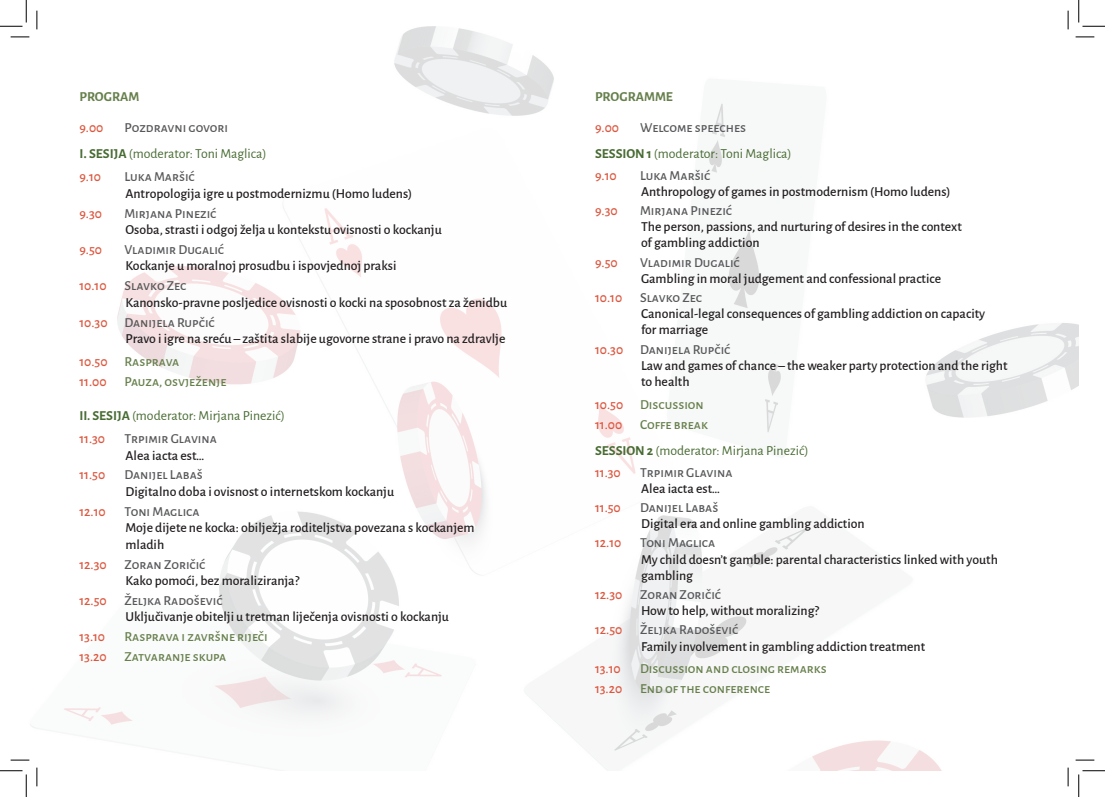
<style>
.page{position:relative;width:1105px;height:797px;background:#fff}
.page>*{position:absolute;margin:0;border:0;box-sizing:border-box;transform-origin:0 0}
.t1{font:500 13.75px/16.2px "Alegreya Sans";color:#231f20}
.t2{font:500 13.75px "Alegreya Sans";color:#57585a}
.t3{font:13.75px/26.5px "Alegreya Sans";color:#486b32;text-align:center}
.t4{font:500 13.75px/19.8px "Alegreya Sans";color:#dc573f}
.t5{font:500 13.75px "Alegreya Sans";color:#667f4b}
.t6{font:700 13.75px "Alegreya Sans";color:#667f4b}
.s1{font-weight:500;color:#57585a}
.s2{font-weight:700}
.s3{font-family:"Minion Pro";font-weight:700}
.s4{color:#dc573f}
.s5{color:#57585a}
.s6{color:#667f4b}
.s7{font-weight:500;color:#dc573f}
.s8{font-weight:500;color:#667f4b}
</style>
<div class="page">
<img style="left:29px;top:26px;width:1050px;height:744px">
<svg style="left:11px;top:36px;width:18px;height:2px"></svg>
<svg style="left:1075px;top:36px;width:19px;height:2px"></svg>
<svg style="left:11px;top:759px;width:18px;height:2px"></svg>
<svg style="left:1075px;top:759px;width:19px;height:2px"></svg>
<svg style="left:36px;top:11px;width:2px;height:18px"></svg>
<svg style="left:36px;top:767px;width:2px;height:19px"></svg>
<svg style="left:1067px;top:11px;width:2px;height:18px"></svg>
<svg style="left:1067px;top:767px;width:2px;height:19px"></svg>
<svg style="left:0;top:0;width:27px;height:27px"></svg>
<svg style="left:0;top:770px;width:27px;height:27px"></svg>
<svg style="left:1078px;top:0;width:27px;height:27px"></svg>
<svg style="left:1078px;top:770px;width:27px;height:27px"></svg>
<p class="t6" style="left:79px;top:86px;width:61px">PROGRAM</p>
<p class="t4" style="left:79px;top:116px;width:26px">9.00</p>
<p class="t3" style="left:79px;top:113px;width:189px"><span class="s1">Pozdravni govori<br></span><span class="s2">I</span><span class="s3">.</span> <span class="s2">SESIJA</span> (moderator: Toni Maglica)</p>
<p class="t4" style="left:79px;top:166px;width:23px">9.10</p>
<p class="t2" style="left:124px;top:167px;width:72px">Luka Maršić</p>
<p class="t1" style="left:125px;top:184px;width:288px">Antropologija igre u postmodernizmu (Homo ludens)</p>
<p class="t4" style="left:79px;top:202px;width:24px">9.30</p>
<p class="t2" style="left:124px;top:203px;width:94px">Mirjana Pinezić</p>
<p class="t1" style="left:125px;top:221px;width:318px">Osoba, strasti i odgoj želja u kontekstu ovisnosti o kockanju</p>
<p class="t4" style="left:79px;top:239px;width:24px">9.50</p>
<p class="t2" style="left:124px;top:240px;width:101px">Vladimir Dugalić</p>
<p class="t1" style="left:125px;top:257px;width:273px">Kockanje u moralnoj prosudbu i ispovjednoj praksi</p>
<p class="t4" style="left:79px;top:275px;width:29px">10.10</p>
<p class="t2" style="left:124px;top:276px;width:64px">Slavko Zec</p>
<p class="t1" style="left:79px;top:291px;width:429px;line-height:19.8px;text-indent:46px">Kanonsko-pravne posljedice ovisnosti o kocki na sposobnost za ženidbu<br><span class="s4">10.30</span> <span class="s5">Danijela Rupčić</span></p>
<p class="t1" style="left:79px;top:326px;width:428px;line-height:23.4px;text-indent:46px">Pravo i igre na sreću – zaštita slabije ugovorne strane i pravo na zdravlje<br><span class="s4">10.50</span> <span class="s6">Rasprava</span></p>
<p class="t4" style="left:79px;top:371px;width:29px">11.00</p>
<p class="t5" style="left:124px;top:372px;width:104px">Pauza, osvježenje</p>
<p class="t3" style="left:79px;top:403px;width:207px;line-height:23.4px;text-align:left"><span class="s2">II. SESIJA</span> (moderator: Mirjana Pinezić)<br><span class="s7">11.30</span></p>
<p class="t2" style="left:124px;top:429px;width:94px">Trpimir Glavina</p>
<p class="t1" style="left:125px;top:446px;width:80px">Alea iacta est…</p>
<p class="t4" style="left:79px;top:464px;width:27px">11.50</p>
<p class="t2" style="left:124px;top:465px;width:80px">Danijel Labaš</p>
<p class="t1" style="left:125px;top:482px;width:270px">Digitalno doba i ovisnost o internetskom kockanju</p>
<p class="t4" style="left:79px;top:500px;width:28px">12.10</p>
<p class="t2" style="left:124px;top:501px;width:77px">Toni Maglica</p>
<p class="t1" style="left:125px;top:518px;width:351px">Moje dijete ne kocka: obilježja roditeljstva povezana s kockanjem mladih</p>
<p class="t4" style="left:79px;top:553px;width:29px">12.30</p>
<p class="t2" style="left:124px;top:554px;width:83px">Zoran Zoričić</p>
<p class="t1" style="left:125px;top:571px;width:175px">Kako pomoći, bez moraliziranja?</p>
<p class="t4" style="left:79px;top:589px;width:29px">12.50</p>
<p class="t2" style="left:124px;top:590px;width:100px">Željka Radošević</p>
<p class="t1" style="left:125px;top:608px;width:325px">Uključivanje obitelji u tretman liječenja ovisnosti o kockanju</p>
<p class="t4" style="left:79px;top:626px;width:27px">13.10</p>
<p class="t5" style="left:124px;top:627px;width:145px">Rasprava i završne riječi</p>
<p class="t4" style="left:79px;top:646px;width:29px">13.20</p>
<p class="t5" style="left:124px;top:647px;width:103px">Zatvaranje skupa</p>
<p class="t6" style="left:595px;top:87px;width:79px">PROGRAMME</p>
<p class="t4" style="left:595px;top:116px;width:26px">9.00</p>
<p class="t3" style="left:595px;top:113px;width:198px"><span class="s1">Welcome speeches<br></span><span class="s2">SESSION 1</span> (moderator: Toni Maglica)</p>
<p class="t4" style="left:595px;top:164px;width:23px">9.10</p>
<p class="t2" style="left:640px;top:165px;width:72px">Luka Maršić</p>
<p class="t1" style="left:641px;top:182px;width:311px">Anthropology of games in postmodernism (Homo ludens)</p>
<p class="t4" style="left:595px;top:200px;width:24px">9.30</p>
<p class="t2" style="left:640px;top:201px;width:94px">Mirjana Pinezić</p>
<p class="t1" style="left:641px;top:218px;width:322px">The person, passions, and nurturing of desires in the context of gambling addiction</p>
<p class="t4" style="left:595px;top:251px;width:24px">9.50</p>
<p class="t2" style="left:640px;top:252px;width:101px">Vladimir Dugalić</p>
<p class="t1" style="left:641px;top:269px;width:302px">Gambling in moral judgement and confessional practice</p>
<p class="t4" style="left:595px;top:287px;width:29px">10.10</p>
<p class="t2" style="left:640px;top:288px;width:64px">Slavko Zec</p>
<p class="t1" style="left:641px;top:305px;width:346px">Canonical-legal consequences of gambling addiction on capacity for marriage</p>
<p class="t1" style="left:641px;top:340px;width:368px;text-indent:-46px"><span class="s4">10.30</span> <span class="s5">Danijela Rupčić<br></span>Law and games of chance – the weaker party protection and the right to health</p>
<p class="t4" style="left:595px;top:393px;width:110px">10.50 <span class="s6">Discussion<br></span>11.00</p>
<p class="t3" style="left:595px;top:410px;width:215px;text-align:left;text-indent:45px"><span class="s8">Coffe break<br></span><span class="s2">SESSION 2</span> (moderator: Mirjana Pinezić)</p>
<p class="t4" style="left:595px;top:461px;width:27px">11.30</p>
<p class="t2" style="left:640px;top:462px;width:94px">Trpimir Glavina</p>
<p class="t1" style="left:641px;top:479px;width:80px">Alea iacta est…</p>
<p class="t4" style="left:595px;top:496px;width:27px">11.50</p>
<p class="t2" style="left:640px;top:497px;width:80px">Danijel Labaš</p>
<p class="t1" style="left:641px;top:514px;width:225px">Digital era and online gambling addiction</p>
<p class="t4" style="left:595px;top:532px;width:28px">12.10</p>
<p class="t2" style="left:640px;top:533px;width:77px">Toni Maglica</p>
<p class="t1" style="left:641px;top:550px;width:358px">My child doesn’t gamble: parental characteristics linked with youth gambling</p>
<p class="t4" style="left:595px;top:583px;width:29px">12.30</p>
<p class="t2" style="left:640px;top:584px;width:83px">Zoran Zoričić</p>
<p class="t1" style="left:641px;top:601px;width:179px">How to help, without moralizing?</p>
<p class="t4" style="left:595px;top:619px;width:29px">12.50</p>
<p class="t2" style="left:640px;top:620px;width:100px">Željka Radošević</p>
<p class="t1" style="left:641px;top:637px;width:286px">Family involvement in gambling addiction treatment</p>
<p class="t4" style="left:595px;top:658px;width:27px">13.10</p>
<p class="t5" style="left:640px;top:659px;width:188px">Discussion and closing remarks</p>
<p class="t4" style="left:595px;top:677px;width:29px">13.20</p>
<p class="t5" style="left:640px;top:678px;width:132px">End of the conference</p>
</div>
